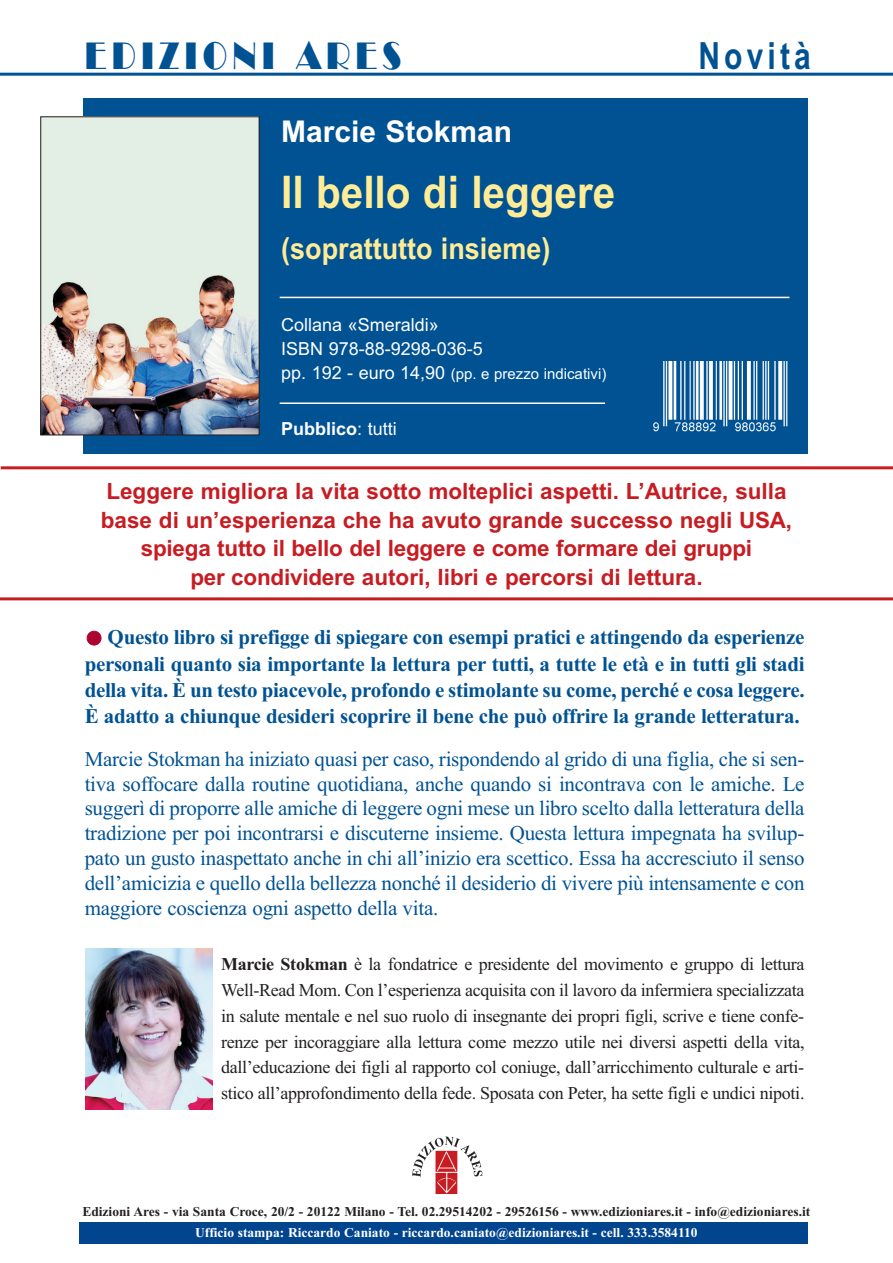
<style>
.page{position:relative;width:893px;height:1263px;background:#fff}
.page>*{position:absolute;margin:0;border:0;box-sizing:border-box;transform-origin:0 0}
.t1{font:700 45px "Arial";color:#ffec96;scale:.9 1}
.t2{font:37.5px "Broadway BT";letter-spacing:.175em;color:#005293;scale:.8 1}
.t3{font:700 37.5px "Arial";letter-spacing:.14em;color:#005293;scale:.8 1}
.t4{font:700 30px "Arial";color:#ffec96;scale:.9 1}
.t5{font:700 30px "Arial";color:#fff}
.t6{font:700 22.5px/28.5px "Arial";color:#c71c22;text-align:center}
.t7{font:21px/24.9px "Times New Roman";letter-spacing:-.01em;color:#005293;text-align:justify}
.t8{font:700 21px/26.4px "Times New Roman";letter-spacing:-.015em;color:#005293;text-align:justify}
.t9{font:18px/25.8px "Times New Roman";letter-spacing:-.02em;color:#231f20;text-align:justify}
.t10{font:18px/24px "Arial";color:#fff}
.t11{font:700 18px "Arial";color:#fff}
.t12{font:15px "Arial";color:#fff}
.t13{font:700 13.5px "Times New Roman";color:#231f20}
.t14{font:700 13.5px "Times New Roman";color:#fff}
.s1{font-size:18px}
.s2{font-weight:400}
.s3{color:#ad0333}
.s4{font-weight:700}
</style>
<div class="page">
<div style="left:83px;top:98px;width:725px;height:355px;background:#005293"></div>
<img style="left:412px;top:1136px;width:71px;height:41px">
<img style="left:434px;top:1150px;width:25px;height:44px">
<hr style="left:0;top:597px;width:893px;height:3px;background:#c71c22">
<hr style="left:1px;top:466px;width:892px;height:3px;background:#c71c22">
<hr style="left:0;top:73px;width:893px;height:3px;background:#005293">
<hr style="left:280px;top:297px;width:509px;height:1px;background:#fff">
<hr style="left:280px;top:402px;width:325px;height:2px;background:#fff">
<img style="left:43px;top:119px;width:214px;height:314px">
<img style="left:653px;top:362px;width:135px;height:70px">
<img style="left:85px;top:949px;width:127px;height:160px">
<div style="left:80px;top:1223px;width:728px;height:21px;background:#02458f"></div>
<h2 class="t2" style="left:85px;top:34px;width:398px">EDIZIONI ARES</h2>
<h2 class="t3" style="left:698px;top:34px;width:142px">Novità</h2>
<h3 class="t5" style="left:281px;top:115px;width:232px">Marcie Stokman</h3>
<h1 class="t1" style="left:281px;top:167px;width:373px">Il bello di leggere</h1>
<h3 class="t4" style="left:281px;top:232px;width:301px">(soprattutto insieme)</h3>
<p class="t10" style="left:281px;top:313px;width:203px">Collana «Smeraldi»<br>ISBN 978-88-9298-036-5</p>
<p class="t12" style="left:281px;top:365px;width:327px"><span class="s1">pp. 192 - euro 14,90</span> (pp. e prezzo indicativi)</p>
<p class="t11" style="left:281px;top:418px;width:117px">Pubblico<span class="s2">: tutti</span></p>
<p class="t6" style="left:101px;top:477px;width:693px">Leggere migliora la vita sotto molteplici aspetti. L’Autrice, sulla base di un’esperienza che ha avuto grande successo negli USA, spiega tutto il bello del leggere e come formare dei gruppi<br>per condividere autori, libri e percorsi di lettura.</p>
<p class="t8" style="left:85px;top:624px;width:721px"><span class="s3">●</span> Questo libro si prefigge di spiegare con esempi pratici e attingendo da esperienze personali quanto sia importante la lettura per tutti, a tutte le età e in tutti gli stadi della vita. È un testo piacevole, profondo e stimolante su come, perché e cosa leggere.<br>È adatto a chiunque desideri scoprire il bene che può offrire la grande letteratura.</p>
<p class="t7" style="left:85px;top:746px;width:721px">Marcie Stokman ha iniziato quasi per caso, rispondendo al grido di una figlia, che si sen&shy;tiva soffocare dalla routine quotidiana, anche quando si incontrava con le amiche. Le suggerì di proporre alle amiche di leggere ogni mese un libro scelto dalla letteratura della tradizione per poi incontrarsi e discuterne insieme. Questa lettura impegnata ha svilup&shy;pato un gusto inaspettato anche in chi all’inizio era scettico. Essa ha accresciuto il senso dell’amicizia e quello della bellezza nonché il desiderio di vivere più intensamente e con maggiore coscienza ogni aspetto della vita.</p>
<p class="t9" style="left:221px;top:951px;width:585px"><span class="s4">Marcie Stokman</span> è la fondatrice e presidente del movimento e gruppo di lettura Well-Read Mom. Con l’esperienza acquisita con il lavoro da infermiera specializzata in salute mentale e nel suo ruolo di insegnante dei propri figli, scrive e tiene confe&shy;renze per incoraggiare alla lettura come mezzo utile nei diversi aspetti della vita, dall’educazione dei figli al rapporto col coniuge, dall’arricchimento culturale e arti&shy;stico all’approfondimento della fede. Sposata con Peter, ha sette figli e undici nipoti.</p>
<p class="t13" style="left:82px;top:1203px;width:729px">Edizioni Ares - via Santa Croce, 20/2 - 20122 Milano - Tel. 02.29514202 - 29526156 - www.edizioniares.it - info@edizioniares.it</p>
<p class="t14" style="left:195px;top:1224px;width:504px">Ufficio stampa: Riccardo Caniato - riccardo.caniato@edizioniares.it - cell. 333.3584110</p>
</div>
